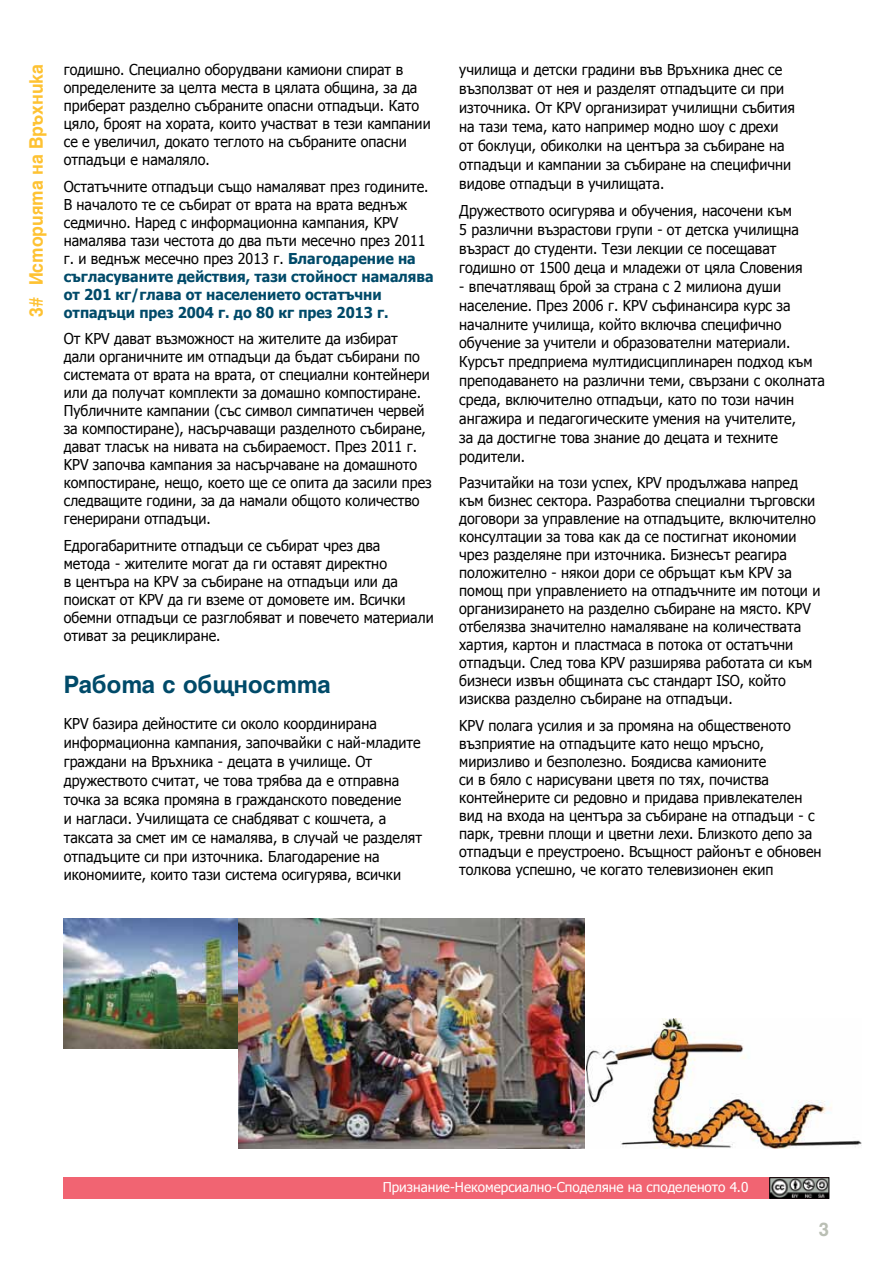
<style>
.page{position:relative;width:893px;height:1263px;background:#fff}
.page>*{position:absolute;margin:0;border:0;box-sizing:border-box;transform-origin:0 0}
.t1{font:700 27px "Helen Bg";color:#004a69}
.t2{font:700 21px "Helen Bg";color:#fec232;scale:.95 1}
.t3{font:700 21px "Helen Bg";color:#babfb4}
.t4{font:15px/18px "Tahoma";color:#000;scale:.95 1}
.t5{font:13.5px "Tahoma";color:#fff}
.s1{font-weight:700;color:#004a69}
</style>
<div class="page">
<img style="left:64px;top:918px;width:174px;height:131px">
<img style="left:238px;top:918px;width:346px;height:230px">
<img style="left:586px;top:1018px;width:275px;height:130px">
<div style="left:64px;top:1177px;width:765px;height:22px;background:#f16472"></div>
<svg style="left:769px;top:1177px;width:60px;height:22px"></svg>
<h2 class="t2" style="left:28px;top:316px;width:268px;rotate:-90deg">3# Историята на Връхника</h2>
<p class="t4" style="left:64px;top:60px;width:388px">годишно. Специално оборудвани камиони спират в определените за целта места в цялата община, за да приберат разделно събраните опасни отпадъци. Като цяло, броят на хората, които участват в тези кампании се е увеличил, докато теглото на събраните опасни отпадъци е намаляло.</p>
<p class="t4" style="left:64px;top:177px;width:391px">Остатъчните отпадъци също намаляват през годините.<br>В началото те се събират от врата на врата веднъж седмично. Наред с информационна кампания, KPV намалява тази честота до два пъти месечно през 2011 г. и веднъж месечно през 2013 г. <span class="s1">Благодарение на съгласуваните действия, тази стойност намалява от 201 кг/глава от населението остатъчни отпадъци през 2004 г. до 80 кг през 2013 г.</span></p>
<p class="t4" style="left:64px;top:329px;width:389px">От KPV дават възможност на жителите да избират дали органичните им отпадъци да бъдат събирани по системата от врата на врата, от специални контейнери или да получат комплекти за домашно компостиране.<br>Публичните кампании (със символ симпатичен червей за компостиране), насърчаващи разделното събиране, дават тласък на нивата на събираемост. През 2011 г.<br>KPV започва кампания за насърчаване на домашното компостиране, нещо, което ще се опита да засили през следващите години, за да намали общото количество генерирани отпадъци.</p>
<p class="t4" style="left:64px;top:536px;width:391px">Едрогабаритните отпадъци се събират чрез два<br>метода - жителите могат да ги оставят директно<br>в центъра на KPV за събиране на отпадъци или да поискат от KPV да ги вземе от домовете им. Всички обемни отпадъци се разглобяват и повечето материали отиват за рециклиране.</p>
<h1 class="t1" style="left:64px;top:674px;width:269px">Работа с общността</h1>
<p class="t4" style="left:64px;top:714px;width:379px;line-height:18.9px">KPV базира дейностите си около координирана информационна кампания, започвайки с най-младите граждани на Връхника - децата в училище. От дружеството считат, че това трябва да е отправна точка за всяка промяна в гражданското поведение<br>и нагласи. Училищата се снабдяват с кошчета, а таксата за смет им се намалява, в случай че разделят отпадъците си при източника. Благодарение на икономиите, които тази система осигурява, всички</p>
<p class="t4" style="left:459px;top:60px;width:355px;line-height:18.9px">училища и детски градини във Връхника днес се възползват от нея и разделят отпадъците си при източника. От KPV организират училищни събития на тази тема, като например модно шоу с дрехи от боклуци, обиколки на центъра за събиране на отпадъци и кампании за събиране на специфични видове отпадъци в училищата.</p>
<p class="t4" style="left:459px;top:200px;width:363px;line-height:18.9px">Дружеството осигурява и обучения, насочени към 5 различни възрастови групи - от детска училищна възраст до студенти. Тези лекции се посещават годишно от 1500 деца и младежи от цяла Словения</p>
<p class="t4" style="left:459px;top:276px;width:386px;line-height:18.9px">- впечатляващ брой за страна с 2 милиона души население. През 2006 г. KPV съфинансира курс за началните училища, който включва специфично обучение за учители и образователни материали.<br>Курсът предприема мултидисциплинарен подход към преподаването на различни теми, свързани с околната среда, включително отпадъци, като по този начин ангажира и педагогическите умения на учителите,<br>за да достигне това знание до децата и техните родители.</p>
<p class="t4" style="left:459px;top:473px;width:382px">Разчитайки на този успех, KPV продължава напред към бизнес сектора. Разработва специални търговски договори за управление на отпадъците, включително консултации за това как да се постигнат икономии чрез разделяне при източника. Бизнесът реагира положително - някои дори се обръщат към KPV за помощ при управлението на отпадъчните им потоци и организирането на разделно събиране на място. KPV отбелязва значително намаляване на количествата хартия, картон и пластмаса в потока от остатъчни отпадъци. След това KPV разширява работата си към бизнеси извън общината със стандарт ISO, който изисква разделно събиране на отпадъци.</p>
<p class="t4" style="left:459px;top:716px;width:383px">KPV полага усилия и за промяна на общественото възприятие на отпадъците като нещо мръсно, миризливо и безполезно. Боядисва камионите<br>си в бяло с нарисувани цветя по тях, почиства контейнерите си редовно и придава привлекателен вид на входа на центъра за събиране на отпадъци - с парк, тревни площи и цветни лехи. Близкото депо за отпадъци е преустроено. Всъщност районът е обновен толкова успешно, че когато телевизионен екип</p>
<p class="t5" style="left:383px;top:1178px;width:367px">Признание-Некомерсиално-Споделяне на споделеното 4.0</p>
<h2 class="t3" style="left:819px;top:1221px;width:12px">3</h2>
</div>
